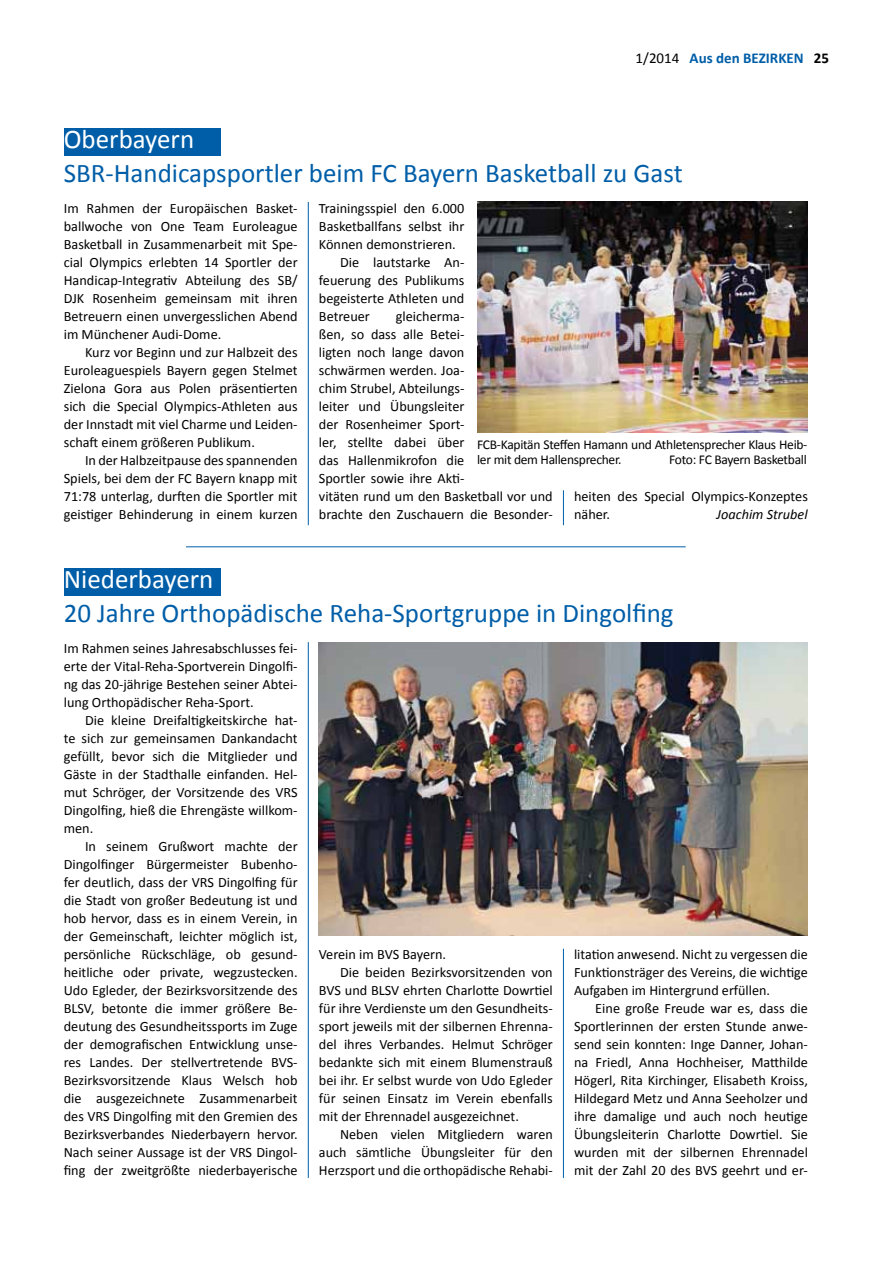
<style>
.page{position:relative;width:893px;height:1263px;background:#fff}
.page>*{position:absolute;margin:0;border:0;box-sizing:border-box;transform-origin:0 0}
.t1{font:27px "Calibri";color:#005ea8}
.t2{font:27px "Calibri";color:#fff}
.t3{font:700 15px "Calibri";color:#005ea8}
.t4{font:14.25px/18px "Calibri";color:#000;text-align:justify}
.t5{font:italic 14.25px "Calibri";color:#000}
.t6{font:13.5px/15px "Calibri";letter-spacing:-.02em;color:#000}
.s1{font-weight:400;color:#000}
.s2{color:#000}
</style>
<div class="page">
<hr style="left:186px;top:546px;width:500px;height:1px;background:#005ea8">
<hr style="left:308px;top:202px;width:1px;height:323px;background:#005ea8">
<hr style="left:563px;top:490px;width:1px;height:35px;background:#005ea8">
<div style="left:64px;top:128px;width:156px;height:28px;background:#005ea8"></div>
<img style="left:477px;top:202px;width:330px;height:231px">
<hr style="left:308px;top:642px;width:1px;height:536px;background:#005ea8">
<hr style="left:563px;top:949px;width:1px;height:229px;background:#005ea8">
<div style="left:64px;top:568px;width:156px;height:28px;background:#005ea8"></div>
<img style="left:318px;top:642px;width:490px;height:293px">
<p class="t3" style="left:636px;top:49px;width:195px"><span class="s1">1/2014</span> Aus den BEZIRKEN <span class="s2">25</span></p>
<h1 class="t2" style="left:64px;top:122px;width:132px">Oberbayern</h1>
<h1 class="t1" style="left:64px;top:156px;width:621px">SBR-Handicapsportler beim FC Bayern Basketball zu Gast</h1>
<p class="t4" style="left:64px;top:199px;width:235px">Im Rahmen der Europäischen Basket&shy;ballwoche von One Team Euroleague Basketball in Zusammenarbeit mit Spe&shy;cial Olympics erlebten 14 Sportler der Handicap-Integrativ Abteilung des SB/ DJK Rosenheim gemeinsam mit ihren Betreuern einen unvergesslichen Abend im Münchener Audi-Dome.</p>
<p class="t4" style="left:64px;top:343px;width:235px;text-indent:21px">Kurz vor Beginn und zur Halbzeit des Euroleaguespiels Bayern gegen Stelmet Zielona Gora aus Polen präsentierten sich die Special Olympics-Athleten aus der Innstadt mit viel Charme und Leiden&shy;schaft einem größeren Publikum.</p>
<p class="t4" style="left:64px;top:451px;width:235px;text-indent:21px">In der Halbzeitpause des spannenden Spiels, bei dem der FC Bayern knapp mit 71:78 unterlag, durften die Sportler mit geistiger Behinderung in einem kurzen</p>
<p class="t4" style="left:319px;top:199px;width:147px">Trainingsspiel den 6.000</p>
<p class="t4" style="left:319px;top:217px;width:147px">Basketballfans selbst ihr</p>
<p class="t4" style="left:319px;top:235px;width:138px">Können demonstrieren.</p>
<p class="t4" style="left:340px;top:253px;width:126px">Die lautstarke An-</p>
<p class="t4" style="left:319px;top:271px;width:147px">feuerung des Publikums</p>
<p class="t4" style="left:319px;top:289px;width:147px">begeisterte Athleten und</p>
<p class="t4" style="left:319px;top:307px;width:52px">Betreuer</p>
<p class="t4" style="left:319px;top:307px;width:235px;text-align:left;text-indent:77px">gleicherma-<br>ßen, so dass alle Betei-<br>ligten noch lange davon<br>schwärmen werden. Joa-<br>chim Strubel, Abteilungs-<br>leiter und Übungsleiter<br>der Rosenheimer Sport-<br>ler, stellte dabei über<br>das Hallenmikrofon die<br>Sportler sowie ihre Akti-<br>vitäten rund um den Basketball vor und brachte den Zuschauern die Besonder-</p>
<p class="t6" style="left:477px;top:437px;width:332px">FCB-Kapitän Steffen Hamann und Athletensprecher Klaus Heib&shy;ler mit dem Hallensprecher.</p>
<p class="t6" style="left:669px;top:452px;width:139px">Foto: FC Bayern Basketball</p>
<p class="t4" style="left:574px;top:487px;width:235px">heiten des Special Olympics-Konzeptes näher.</p>
<p class="t5" style="left:717px;top:504px;width:93px">Joachim Strubel</p>
<h1 class="t2" style="left:64px;top:562px;width:151px">Niederbayern</h1>
<h1 class="t1" style="left:64px;top:596px;width:611px">20 Jahre Orthopädische Reha-Sportgruppe in Dingolfing</h1>
<p class="t4" style="left:64px;top:639px;width:235px">Im Rahmen seines Jahresabschlusses fei&shy;erte der Vital-Reha-Sportverein Dingolfi&shy;ng das 20-jährige Bestehen seiner Abtei&shy;lung Orthopädischer Reha-Sport.</p>
<p class="t4" style="left:64px;top:711px;width:235px;text-indent:21px">Die kleine Dreifaltigkeitskirche hat&shy;te sich zur gemeinsamen Dankandacht gefüllt, bevor sich die Mitglieder und Gäste in der Stadthalle einfanden. Hel&shy;mut Schröger, der Vorsitzende des VRS Dingolfing, hieß die Ehrengäste willkom&shy;men.</p>
<p class="t4" style="left:64px;top:837px;width:235px;text-indent:21px">In seinem Grußwort machte der Dingolfinger Bürgermeister Bubenho&shy;fer deutlich, dass der VRS Dingolfing für die Stadt von großer Bedeutung ist und hob hervor, dass es in einem Verein, in der Gemeinschaft, leichter möglich ist, persönliche Rückschläge, ob gesund&shy;heitliche oder private, wegzustecken.<br>Udo Egleder, der Bezirksvorsitzende des BLSV, betonte die immer größere Be&shy;deutung des Gesundheitssports im Zuge der demografischen Entwicklung unse&shy;res Landes. Der stellvertretende BVS-Bezirksvorsitzende Klaus Welsch hob die ausgezeichnete Zusammenarbeit des VRS Dingolfing mit den Gremien des Bezirksverbandes Niederbayern hervor.<br>Nach seiner Aussage ist der VRS Dingol&shy;fing der zweitgrößte niederbayerische</p>
<p class="t4" style="left:319px;top:946px;width:129px">Verein im BVS Bayern.</p>
<p class="t4" style="left:340px;top:964px;width:214px">Die beiden Bezirksvorsitzenden von</p>
<p class="t4" style="left:319px;top:982px;width:235px">BVS und BLSV ehrten Charlotte Dowrtiel</p>
<p class="t4" style="left:319px;top:1000px;width:235px">für ihre Verdienste um den Gesundheits-</p>
<p class="t4" style="left:319px;top:1018px;width:235px">sport jeweils mit der silbernen Ehrenna-</p>
<p class="t4" style="left:319px;top:1036px;width:235px">del ihres Verbandes. Helmut Schröger</p>
<p class="t4" style="left:319px;top:1054px;width:235px">bedankte sich mit einem Blumenstrauß</p>
<p class="t4" style="left:319px;top:1072px;width:235px">bei ihr. Er selbst wurde von Udo Egleder</p>
<p class="t4" style="left:319px;top:1090px;width:235px">für seinen Einsatz im Verein ebenfalls</p>
<p class="t4" style="left:319px;top:1108px;width:202px">mit der Ehrennadel ausgezeichnet.</p>
<p class="t4" style="left:340px;top:1126px;width:214px">Neben vielen Mitgliedern waren</p>
<p class="t4" style="left:319px;top:1144px;width:235px">auch sämtliche Übungsleiter für den</p>
<p class="t4" style="left:319px;top:1162px;width:235px">Herzsport und die orthopädische Rehabi-</p>
<p class="t4" style="left:574px;top:946px;width:235px">litation anwesend. Nicht zu vergessen die Funktionsträger des Vereins, die wichtige Aufgaben im Hintergrund erfüllen.</p>
<p class="t4" style="left:574px;top:1000px;width:235px;text-indent:21px">Eine große Freude war es, dass die Sportlerinnen der ersten Stunde anwe&shy;send sein konnten: Inge Danner, Johan&shy;na Friedl, Anna Hochheiser, Matthilde Högerl, Rita Kirchinger, Elisabeth Kroiss, Hildegard Metz und Anna Seeholzer und ihre damalige und auch noch heutige Übungsleiterin Charlotte Dowrtiel. Sie wurden mit der silbernen Ehrennadel mit der Zahl 20 des BVS geehrt und er-</p>
</div>
